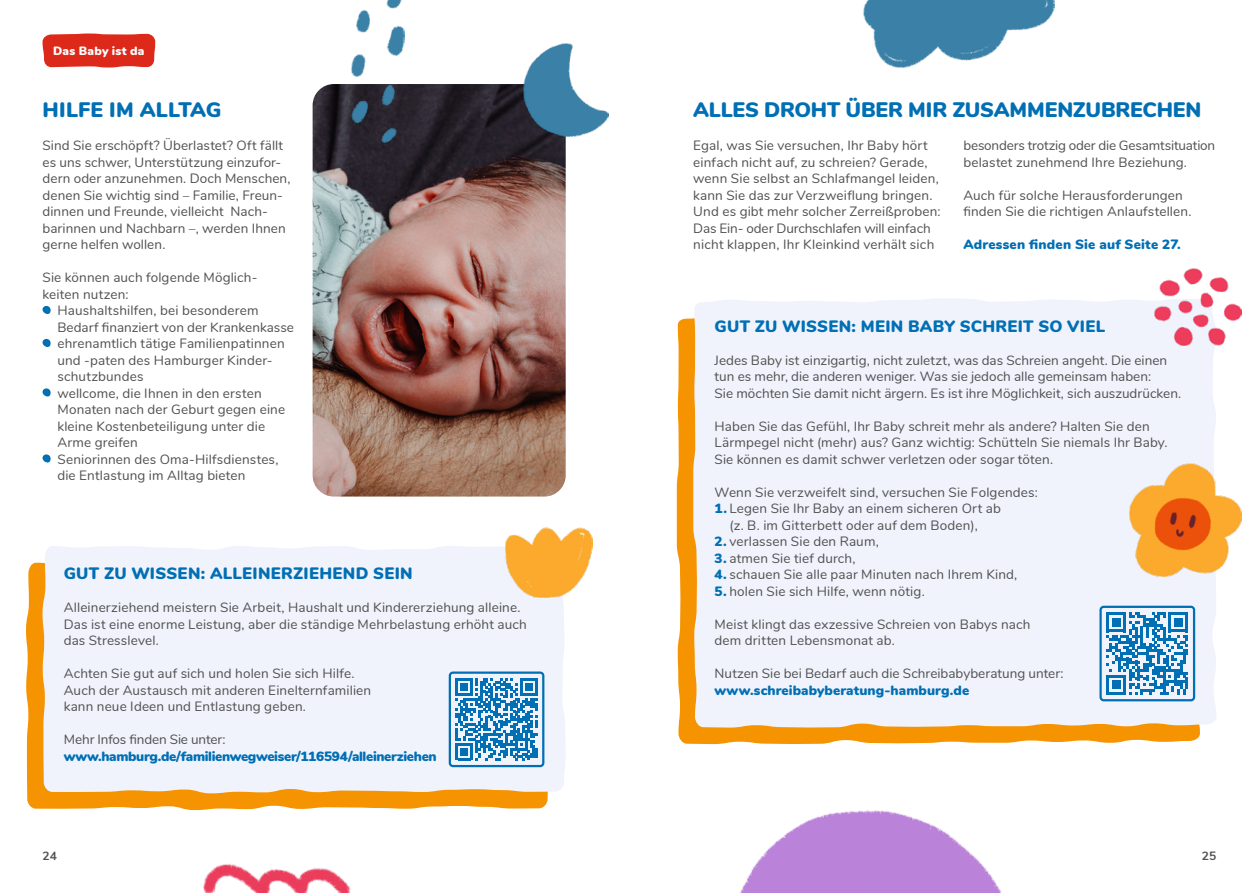
<style>
.page{position:relative;width:1259px;height:893px;background:#fff}
.page>*{position:absolute;margin:0;border:0;box-sizing:border-box;transform-origin:0 0}
.t1{font:900 21px "Nunito";letter-spacing:-.005em;color:#006fb4}
.t2{font:900 16.5px "Nunito";letter-spacing:.02em;color:#006fb4}
.t3{font:13.5px/16.5px "Nunito";letter-spacing:.01em;color:#50504f}
.t4{font:900 13.5px "Nunito";color:#006fb4}
.t5{font:900 13.5px "Nunito";letter-spacing:-.025em;color:#006fb4}
.t6{font:13.5px "Nunito";letter-spacing:-.01em;color:#50504f}
.t7{font:900 12px "Nunito";letter-spacing:.02em;color:#fff}
.t8{font:700 12px "Nunito";color:#50504f}
.s1{font-weight:900;color:#006fb4}
</style>
<div class="page">
<img style="left:313px;top:84px;width:253px;height:413px">
<svg style="left:677px;top:318px;width:523px;height:426px;background:#f69e1b"></svg>
<div style="left:693px;top:298px;width:523px;height:430px;background:#f0f3fc"></div>
<svg style="left:26px;top:563px;width:522px;height:247px;background:#f69f1e"></svg>
<img style="left:523px;top:43px;width:85px;height:94px">
<img style="left:351px;top:0;width:53px;height:142px">
<img style="left:863px;top:0;width:191px;height:68px">
<img style="left:1154px;top:269px;width:87px;height:77px">
<img style="left:1129px;top:464px;width:112px;height:112px">
<img style="left:203px;top:864px;width:148px;height:29px">
<img style="left:740px;top:810px;width:262px;height:83px">
<div style="left:43px;top:546px;width:523px;height:247px;background:#f0f3fc"></div>
<img style="left:505px;top:528px;width:87px;height:69px">
<svg style="left:455px;top:678px;width:82px;height:82px"></svg>
<div style="left:449px;top:671px;width:95px;height:96px;border:2px solid #006fb4;border-radius:3px"></div>
<svg style="left:1106px;top:612px;width:82px;height:82px"></svg>
<div style="left:1099px;top:606px;width:96px;height:95px;border:2px solid #006fb4;border-radius:3px"></div>
<svg style="left:42px;top:306px;width:9px;height:8px"></svg>
<svg style="left:42px;top:339px;width:9px;height:8px"></svg>
<svg style="left:42px;top:388px;width:9px;height:8px"></svg>
<svg style="left:42px;top:454px;width:9px;height:8px"></svg>
<svg style="left:43px;top:34px;width:112px;height:34px;background:#de3527"></svg>
<p class="t7" style="left:53px;top:42px;width:93px">Das Baby ist da</p>
<h1 class="t1" style="left:43px;top:94px;width:180px">HILFE IM ALLTAG</h1>
<h1 class="t1" style="left:693px;top:94px;width:510px">ALLES DROHT ÜBER MIR ZUSAMMENZUBRECHEN</h1>
<p class="t3" style="left:43px;top:136px;width:249px">Sind Sie erschöpft? Überlastet? Oft fällt es uns schwer, Unterstützung einzufor&shy;dern oder anzunehmen. Doch Menschen, denen Sie wichtig sind – Familie, Freun&shy;dinnen und Freunde, vielleicht Nach&shy;barinnen und Nachbarn –, werden Ihnen gerne helfen wollen.</p>
<p class="t3" style="left:43px;top:268px;width:216px">Sie können auch folgende Möglich&shy;keiten nutzen:</p>
<p class="t3" style="left:57px;top:301px;width:238px">Haushaltshilfen, bei besonderem<br>Bedarf finanziert von der Krankenkasse ehrenamtlich tätige Familienpatinnen und -paten des Hamburger Kinder&shy;schutzbundes<br>wellcome, die Ihnen in den ersten<br>Monaten nach der Geburt gegen eine kleine Kostenbeteiligung unter die<br>Arme greifen<br>Seniorinnen des Oma-Hilfsdienstes, die Entlastung im Alltag bieten</p>
<p class="t2" style="left:64px;top:561px;width:350px">GUT ZU WISSEN: ALLEINERZIEHEND SEIN</p>
<p class="t3" style="left:64px;top:598px;width:464px">Alleinerziehend meistern Sie Arbeit, Haushalt und Kindererziehung alleine.<br>Das ist eine enorme Leistung, aber die ständige Mehrbelastung erhöht auch das Stresslevel.</p>
<p class="t3" style="left:64px;top:664px;width:309px">Achten Sie gut auf sich und holen Sie sich Hilfe.<br>Auch der Austausch mit anderen Einelternfamilien kann neue Ideen und Entlastung geben.</p>
<p class="t6" style="left:64px;top:729px;width:163px">Mehr Infos finden Sie unter:</p>
<p class="t5" style="left:64px;top:746px;width:374px">www.hamburg.de/familienwegweiser/116594/alleinerziehen</p>
<p class="t3" style="left:693px;top:136px;width:249px">Egal, was Sie versuchen, Ihr Baby hört einfach nicht auf, zu schreien? Gerade, wenn Sie selbst an Schlafmangel leiden, kann Sie das zur Verzweiflung bringen.<br>Und es gibt mehr solcher Zerreißproben:<br>Das Ein- oder Durchschlafen will einfach nicht klappen, Ihr Kleinkind verhält sich</p>
<p class="t3" style="left:963px;top:136px;width:253px">besonders trotzig oder die Gesamtsituation belastet zunehmend Ihre Beziehung.</p>
<p class="t3" style="left:963px;top:186px;width:230px">Auch für solche Herausforderungen finden Sie die richtigen Anlaufstellen.</p>
<p class="t4" style="left:963px;top:234px;width:219px">Adressen finden Sie auf Seite 27.</p>
<p class="t2" style="left:714px;top:314px;width:392px">GUT ZU WISSEN: MEIN BABY SCHREIT SO VIEL</p>
<p class="t3" style="left:714px;top:351px;width:468px">Jedes Baby ist einzigartig, nicht zuletzt, was das Schreien angeht. Die einen tun es mehr, die anderen weniger. Was sie jedoch alle gemeinsam haben:<br>Sie möchten Sie damit nicht ärgern. Es ist ihre Möglichkeit, sich auszudrücken.</p>
<p class="t3" style="left:714px;top:417px;width:454px">Haben Sie das Gefühl, Ihr Baby schreit mehr als andere? Halten Sie den<br>Lärmpegel nicht (mehr) aus? Ganz wichtig: Schütteln Sie niemals Ihr Baby.<br>Sie können es damit schwer verletzen oder sogar töten.</p>
<p class="t3" style="left:714px;top:483px;width:325px">Wenn Sie verzweifelt sind, versuchen Sie Folgendes:</p>
<p class="t3" style="left:729px;top:499px;width:273px;text-indent:-15px"><span class="s1">1.</span> Legen Sie Ihr Baby an einem sicheren Ort ab (z. B. im Gitterbett oder auf dem Boden),</p>
<p class="t3" style="left:714px;top:532px;width:166px"><span class="s1">2.</span> verlassen Sie den Raum,</p>
<p class="t3" style="left:714px;top:549px;width:143px"><span class="s1">3.</span> atmen Sie tief durch,</p>
<p class="t3" style="left:714px;top:565px;width:304px"><span class="s1">4.</span> schauen Sie alle paar Minuten nach Ihrem Kind,</p>
<p class="t3" style="left:714px;top:582px;width:212px"><span class="s1">5.</span> holen Sie sich Hilfe, wenn nötig.</p>
<p class="t3" style="left:714px;top:615px;width:317px">Meist klingt das exzessive Schreien von Babys nach dem dritten Lebensmonat ab.</p>
<p class="t3" style="left:714px;top:664px;width:351px">Nutzen Sie bei Bedarf auch die Schreibabyberatung unter:</p>
<p class="t4" style="left:714px;top:680px;width:256px">www.schreibabyberatung-hamburg.de</p>
<p class="t8" style="left:43px;top:847px;width:16px">24</p>
<p class="t8" style="left:1201px;top:847px;width:16px">25</p>
</div>
